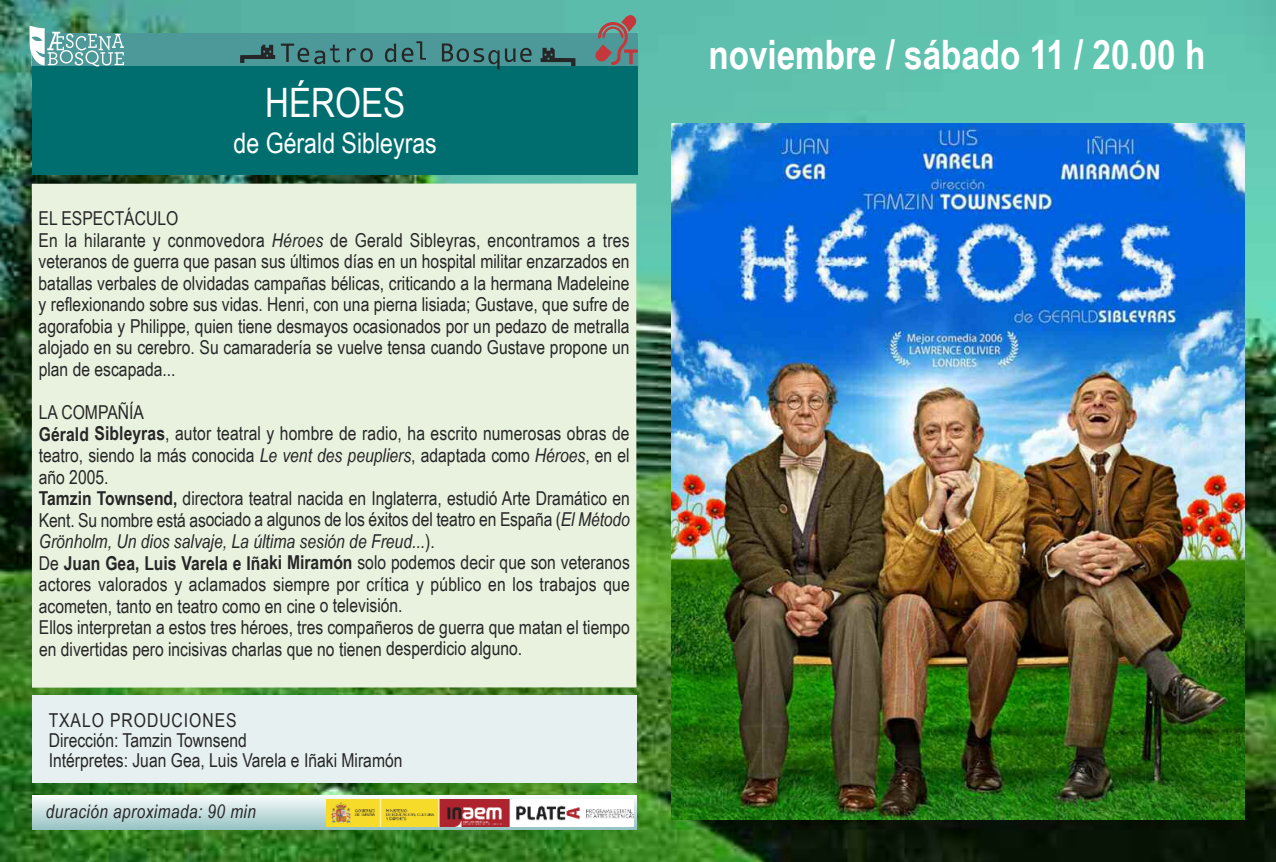
<style>
.page{position:relative;width:1276px;height:862px;background:#fff}
.page>*{position:absolute;margin:0;border:0;box-sizing:border-box;transform-origin:0 0}
.t1{font:700 40.5px "Arial Narrow";color:#fff}
.t2{font:40.5px "Arial Narrow";color:#fff}
.t3{font:28.12px "Arial Narrow";color:#fff}
.t4{font:19.12px/21.4px "Arial Narrow";color:#272627}
.t5{font:italic 18.68px "Arial Narrow";letter-spacing:.025em;color:#272627}
.s1{font-style:italic}
.s2{font-weight:700}
</style>
<div class="page">
<img style="left:0;top:0;width:1276px;height:861px">
<div style="left:32px;top:33px;width:606px;height:141px;background:#006d6e"></div>
<img style="left:638px;top:33px;width:1px;height:33px">
<div style="left:32px;top:33px;width:606px;height:33px;background:#4d999a"></div>
<svg style="left:29px;top:26px;width:95px;height:40px"></svg>
<div style="left:32px;top:695px;width:604px;height:87px;background:#e6f0f0"></div>
<div style="left:32px;top:183px;width:604px;height:504px;background:#e9f2df"></div>
<img style="left:671px;top:124px;width:573px;height:695px">
<div style="left:32px;top:795px;width:605px;height:34px;background:linear-gradient(to bottom,#fafcfc,#9bc6c6)"></div>
<svg style="left:240px;top:41px;width:335px;height:28px"></svg>
<svg style="left:594px;top:13px;width:44px;height:52px"></svg>
<img style="left:326px;top:799px;width:307px;height:27px">
<h1 class="t2" style="left:265px;top:79px;width:142px">HÉROES</h1>
<h2 class="t3" style="left:233px;top:126px;width:205px">de Gérald Sibleyras</h2>
<p class="t4" style="left:39px;top:208px;width:592px">EL ESPECTÁCULO<br>En la hilarante y conmovedora <span class="s1">Héroes</span> de Gerald Sibleyras, encontramos a tres veteranos de guerra que pasan sus últimos días en un hospital militar enzarzados en batallas verbales de olvidadas campañas bélicas, criticando a la hermana Madeleine y reflexionando sobre sus vidas. Henri, con una pierna lisiada; Gustave, que sufre de agorafobia y Philippe, quien tiene desmayos ocasionados por un pedazo de metralla alojado en su cerebro. Su camaradería se vuelve tensa cuando Gustave propone un plan de escapada...</p>
<p class="t4" style="left:39px;top:401px;width:593px">LA COMPAÑÍA<br><span class="s2">Gérald Sibleyras</span>, autor teatral y hombre de radio, ha escrito numerosas obras de teatro, siendo la más conocida <span class="s1">Le vent des peupliers</span>, adaptada como <span class="s1">Héroes</span>, en el año 2005.<br><span class="s2">Tamzin Townsend,</span> directora teatral nacida en Inglaterra, estudió Arte Dramático en Kent. Su nombre está asociado a algunos de los éxitos del teatro en España (<span class="s1">El Método Grönholm, Un dios salvaje, La última sesión de Freud...</span>).<br>De <span class="s2">Juan Gea, Luis Varela e Iñaki Miramón</span> solo podemos decir que son veteranos actores valorados y aclamados siempre por crítica y público en los trabajos que acometen, tanto en teatro como en cine o televisión.<br>Ellos interpretan a estos tres héroes, tres compañeros de guerra que matan el tiempo en divertidas pero incisivas charlas que no tienen desperdicio alguno.</p>
<p class="t4" style="left:49px;top:709px;width:355px;line-height:20.2px">TXALO PRODUCIONES<br>Dirección: Tamzin Townsend<br>Intérpretes: Juan Gea, Luis Varela e Iñaki Miramón</p>
<p class="t5" style="left:46px;top:799px;width:212px">duración aproximada: 90 min</p>
<h1 class="t1" style="left:708px;top:31px;width:498px">noviembre / sábado 11 / 20.00 h</h1>
</div>
